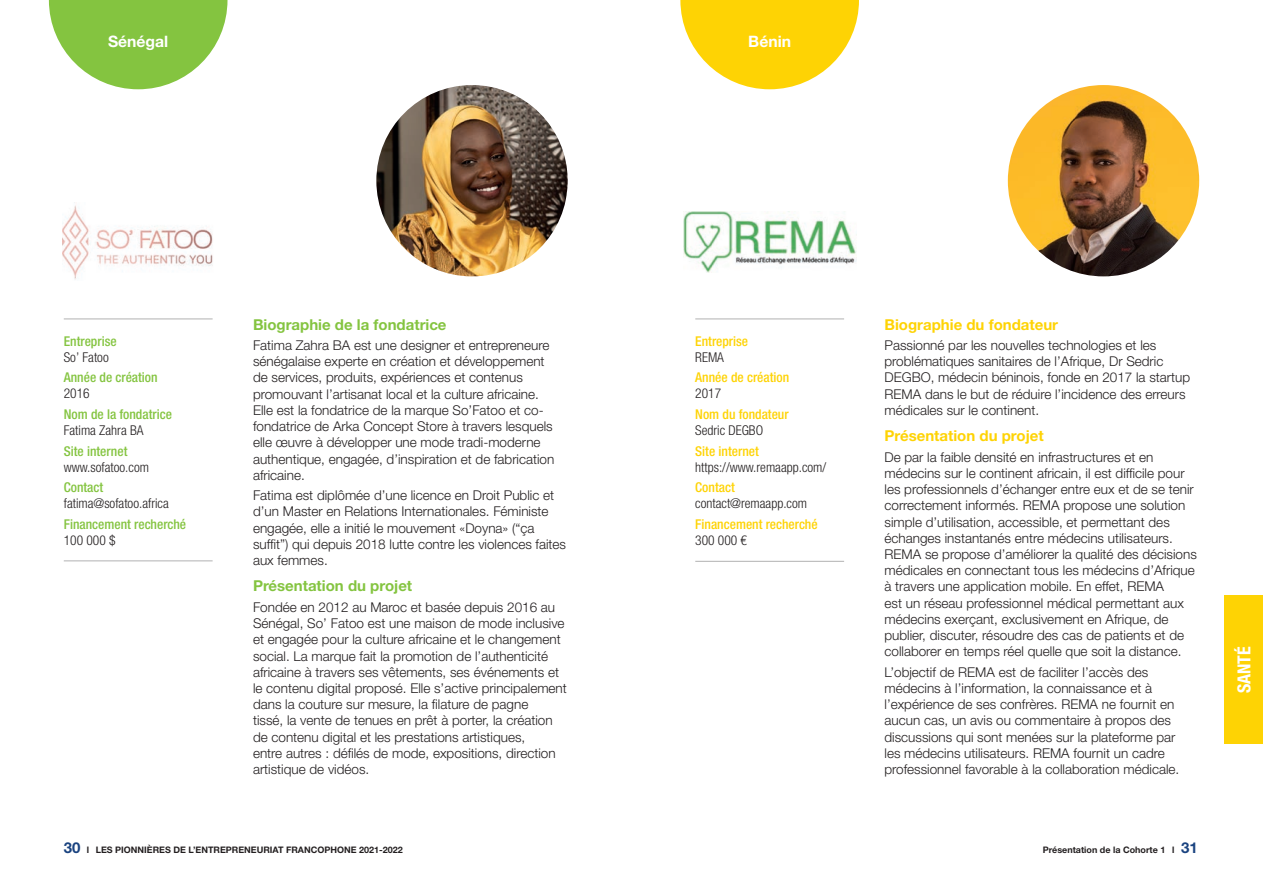
<style>
.page{position:relative;width:1263px;height:893px;background:#fff}
.page>*{position:absolute;margin:0;border:0;box-sizing:border-box;transform-origin:0 0}
.t1{font:700 condensed 18px "Helvetica Neue LT Std";color:#fff}
.t2{font:700 15.75px "Helvetica Neue LT Std";color:#fff}
.t3{font:700 15px "Helvetica Neue LT Std";color:#84c440}
.t4{font:700 15px "Helvetica Neue LT Std";color:#fed304}
.t5{font:300 13.5px/16.2px "Helvetica Neue LT Std";color:#231f20}
.t6{font:300 condensed 13.5px "Helvetica Neue LT Std";color:#231f20}
.t7{font:500 condensed 13.5px "Helvetica Neue LT Std";color:#84c440}
.t8{font:500 condensed 13.5px "Helvetica Neue LT Std";color:#fed304}
.t9{font:700 9px "Helvetica Neue LT Std";color:#231f20}
.s1{font-size:15px;color:#1a4380}
.s2{font-stretch:condensed}
</style>
<div class="page">
<svg style="left:49px;top:0;width:178px;height:89px"></svg>
<hr style="left:64px;top:319px;width:149px;height:1px;background:#9d9d9e">
<hr style="left:64px;top:560px;width:149px;height:1px;background:#9d9d9e">
<img style="left:376px;top:85px;width:192px;height:191px;border-radius:96px">
<img style="left:62px;top:205px;width:151px;height:75px">
<div style="left:1225px;top:595px;width:38px;height:149px;background:#fed304"></div>
<svg style="left:680px;top:0;width:179px;height:89px"></svg>
<hr style="left:695px;top:319px;width:149px;height:1px;background:#9d9d9e">
<hr style="left:695px;top:561px;width:149px;height:1px;background:#9d9d9e">
<img style="left:1008px;top:85px;width:191px;height:191px;border-radius:96px">
<img style="left:683px;top:211px;width:173px;height:61px">
<p class="t2" style="left:108px;top:32px;width:62px">Sénégal</p>
<p class="t2" style="left:748px;top:32px;width:44px">Bénin</p>
<p class="t7" style="left:64px;top:333px;width:54px">Entreprise</p>
<p class="t6" style="left:64px;top:349px;width:46px">So’ Fatoo</p>
<p class="t7" style="left:64px;top:369px;width:95px">Année de création</p>
<p class="t6" style="left:64px;top:386px;width:27px">2016</p>
<p class="t7" style="left:64px;top:406px;width:110px">Nom de la fondatrice</p>
<p class="t6" style="left:64px;top:423px;width:81px">Fatima Zahra BA</p>
<p class="t7" style="left:64px;top:443px;width:65px">Site internet</p>
<p class="t6" style="left:64px;top:459px;width:87px">www.sofatoo.com</p>
<p class="t7" style="left:64px;top:479px;width:41px">Contact</p>
<p class="t6" style="left:64px;top:496px;width:107px">fatima@sofatoo.africa</p>
<p class="t7" style="left:64px;top:516px;width:124px">Financement recherché</p>
<p class="t6" style="left:64px;top:532px;width:53px">100 000 $</p>
<p class="t3" style="left:253px;top:315px;width:195px">Biographie de la fondatrice</p>
<p class="t5" style="left:253px;top:337px;width:303px">Fatima Zahra BA est une designer et entrepreneure sénégalaise experte en création et développement de services, produits, expériences et contenus promouvant l’artisanat local et la culture africaine.<br>Elle est la fondatrice de la marque So’Fatoo et co&shy;fondatrice de Arka Concept Store à travers lesquels elle œuvre à développer une mode tradi-moderne authentique, engagée, d’inspiration et de fabrication africaine.</p>
<p class="t5" style="left:253px;top:487px;width:315px">Fatima est diplômée d’une licence en Droit Public et d’un Master en Relations Internationales. Féministe engagée, elle a initié le mouvement «Doyna» (“ça suffit”) qui depuis 2018 lutte contre les violences faites aux femmes.</p>
<p class="t3" style="left:253px;top:577px;width:161px">Présentation du projet</p>
<p class="t5" style="left:253px;top:599px;width:315px">Fondée en 2012 au Maroc et basée depuis 2016 au Sénégal, So’ Fatoo est une maison de mode inclusive et engagée pour la culture africaine et le changement social. La marque fait la promotion de l’authenticité africaine à travers ses vêtements, ses événements et le contenu digital proposé. Elle s’active principalement dans la couture sur mesure, la filature de pagne<br>tissé, la vente de tenues en prêt à porter, la création de contenu digital et les prestations artistiques,<br>entre autres : défilés de mode, expositions, direction artistique de vidéos.</p>
<p class="t8" style="left:695px;top:333px;width:54px">Entreprise</p>
<p class="t6" style="left:695px;top:349px;width:30px">REMA</p>
<p class="t8" style="left:695px;top:369px;width:95px">Année de création</p>
<p class="t6" style="left:695px;top:386px;width:27px">2017</p>
<p class="t8" style="left:695px;top:406px;width:95px">Nom du fondateur</p>
<p class="t6" style="left:695px;top:423px;width:69px">Sedric DEGBO</p>
<p class="t8" style="left:695px;top:443px;width:65px">Site internet</p>
<p class="t6" style="left:695px;top:459px;width:132px">https://www.remaapp.com/</p>
<p class="t8" style="left:695px;top:479px;width:41px">Contact</p>
<p class="t6" style="left:695px;top:496px;width:113px">contact@remaapp.com</p>
<p class="t8" style="left:695px;top:516px;width:124px">Financement recherché</p>
<p class="t6" style="left:695px;top:532px;width:53px">300 000 €</p>
<p class="t4" style="left:884px;top:315px;width:175px">Biographie du fondateur</p>
<p class="t5" style="left:884px;top:337px;width:307px">Passionné par les nouvelles technologies et les problématiques sanitaires de l’Afrique, Dr Sedric DEGBO, médecin béninois, fonde en 2017 la startup REMA dans le but de réduire l’incidence des erreurs médicales sur le continent.</p>
<p class="t4" style="left:884px;top:427px;width:161px">Présentation du projet</p>
<p class="t5" style="left:884px;top:449px;width:314px">De par la faible densité en infrastructures et en médecins sur le continent africain, il est difficile pour les professionnels d’échanger entre eux et de se tenir correctement informés. REMA propose une solution simple d’utilisation, accessible, et permettant des échanges instantanés entre médecins utilisateurs.<br>REMA se propose d’améliorer la qualité des décisions médicales en connectant tous les médecins d’Afrique à travers une application mobile. En effet, REMA<br>est un réseau professionnel médical permettant aux médecins exerçant, exclusivement en Afrique, de publier, discuter, résoudre des cas de patients et de collaborer en temps réel quelle que soit la distance.</p>
<p class="t5" style="left:884px;top:663px;width:296px">L’objectif de REMA est de faciliter l’accès des médecins à l’information, la connaissance et à l’expérience de ses confrères. REMA ne fournit en aucun cas, un avis ou commentaire à propos des discussions qui sont menées sur la plateforme par les médecins utilisateurs. REMA fournit un cadre professionnel favorable à la collaboration médicale.</p>
<p class="t9" style="left:64px;top:844px;width:341px"><span class="s1">30</span> <span class="s2">I</span> LES PIONNIÈRES DE L’ENTREPRENEURIAT FRANCOPHONE 2021-2022</p>
<p class="t9" style="left:1043px;top:844px;width:156px">Présentation de la Cohorte 1 <span class="s2">I</span> <span class="s1">31</span></p>
<p class="t1" style="left:1233px;top:693px;width:48px;rotate:-90deg">SANTÉ</p>
</div>
